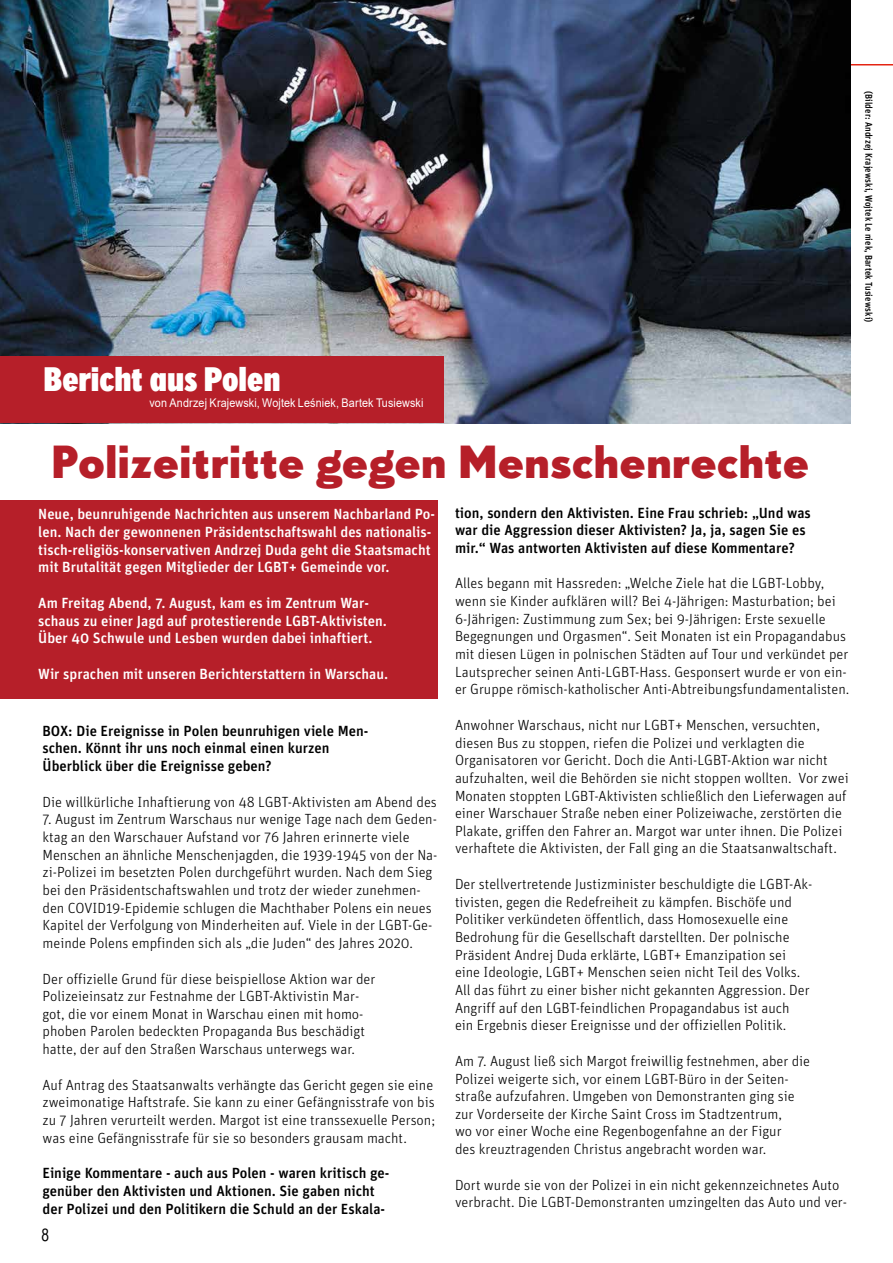
<style>
.page{position:relative;width:893px;height:1263px;background:#fff}
.page>*{position:absolute;margin:0;border:0;box-sizing:border-box;transform-origin:0 0}
.t1{font:700 45px "Super Grotesk B";color:#b61f29}
.t2{font:700 condensed 33px "Super Grotesk A";color:#fff}
.t3{font:condensed 18px "Super Grotesk A";color:#000}
.t4{font:300 14.7px/17.7px "Unit";color:#000}
.t5{font:500 14.7px/17.7px "Unit";color:#fff}
.t6{font:500 14.7px/17.7px "Unit";color:#000}
.t7{font:12px "Arial";letter-spacing:.01em;color:#fff;scale:.9 1}
.t8{font:500 9.75px "Unit";letter-spacing:.015em;color:#000;scale:.9 1}
</style>
<div class="page">
<hr style="left:0;top:64px;width:893px;height:1px;background:#e42413">
<img style="left:0;top:0;width:850px;height:423px">
<div style="left:0;top:356px;width:443px;height:67px;background:#b61f29"></div>
<div style="left:0;top:500px;width:438px;height:199px;background:#b61f29"></div>
<p class="t8" style="left:875px;top:91px;width:259px;rotate:90deg">(Bilder: Andrzej Krajewski, Wojtek Leśniek, Bartek Tusiewski)</p>
<h2 class="t2" style="left:44px;top:359px;width:238px">Bericht aus Polen</h2>
<p class="t7" style="left:150px;top:394px;width:306px">von Andrzej Krajewski, Wojtek Leśniek, Bartek Tusiewski</p>
<h1 class="t1" style="left:51px;top:434px;width:760px">Polizeitritte gegen Menschenrechte</h1>
<p class="t6" style="left:455px;top:503px;width:357px">tion, sondern den Aktivisten. Eine Frau schrieb: „Und was war die Aggression dieser Aktivisten? Ja, ja, sagen Sie es mir.“ Was antworten Aktivisten auf diese Kommentare?</p>
<p class="t4" style="left:455px;top:574px;width:396px">Alles begann mit Hassreden: „Welche Ziele hat die LGBT-Lobby, wenn sie Kinder aufklären will? Bei 4-Jährigen: Masturbation; bei 6-Jährigen: Zustimmung zum Sex; bei 9-Jährigen: Erste sexuelle Begegnungen und Orgasmen“. Seit Monaten ist ein Propagandabus mit diesen Lügen in polnischen Städten auf Tour und verkündet per Lautsprecher seinen Anti-LGBT-Hass. Gesponsert wurde er von ein&shy;er Gruppe römisch-katholischer Anti-Abtreibungsfundamentalisten.</p>
<p class="t4" style="left:455px;top:716px;width:395px">Anwohner Warschaus, nicht nur LGBT+ Menschen, versuchten, diesen Bus zu stoppen, riefen die Polizei und verklagten die Organisatoren vor Gericht. Doch die Anti-LGBT-Aktion war nicht aufzuhalten, weil die Behörden sie nicht stoppen wollten. Vor zwei Monaten stoppten LGBT-Aktivisten schließlich den Lieferwagen auf einer Warschauer Straße neben einer Polizeiwache, zerstörten die Plakate, griffen den Fahrer an. Margot war unter ihnen. Die Polizei verhaftete die Aktivisten, der Fall ging an die Staatsanwaltschaft.</p>
<p class="t4" style="left:455px;top:875px;width:359px">Der stellvertretende Justizminister beschuldigte die LGBT-Ak&shy;tivisten, gegen die Redefreiheit zu kämpfen. Bischöfe und Politiker verkündeten öffentlich, dass Homosexuelle eine Bedrohung für die Gesellschaft darstellten. Der polnische Präsident Andrej Duda erklärte, LGBT+ Emanzipation sei eine Ideologie, LGBT+ Menschen seien nicht Teil des Volks.<br>All das führt zu einer bisher nicht gekannten Aggression. Der Angriff auf den LGBT-feindlichen Propagandabus ist auch<br>ein Ergebnis dieser Ereignisse und der offiziellen Politik.</p>
<p class="t4" style="left:455px;top:1052px;width:357px">Am 7. August ließ sich Margot freiwillig festnehmen, aber die Polizei weigerte sich, vor einem LGBT-Büro in der Seiten&shy;straße aufzufahren. Umgeben von Demonstranten ging sie zur Vorderseite der Kirche Saint Cross im Stadtzentrum,<br>wo vor einer Woche eine Regenbogenfahne an der Figur<br>des kreuztragenden Christus angebracht worden war.</p>
<p class="t4" style="left:455px;top:1176px;width:394px">Dort wurde sie von der Polizei in ein nicht gekennzeichnetes Auto verbracht. Die LGBT-Demonstranten umzingelten das Auto und ver-</p>
<p class="t5" style="left:38px;top:505px;width:398px">Neue, beunruhigende Nachrichten aus unserem Nachbarland Po&shy;len. Nach der gewonnenen Präsidentschaftswahl des nationalis&shy;tisch-religiös-konservativen Andrzej Duda geht die Staatsmacht mit Brutalität gegen Mitglieder der LGBT+ Gemeinde vor.</p>
<p class="t5" style="left:38px;top:594px;width:350px">Am Freitag Abend, 7. August, kam es im Zentrum War&shy;schaus zu einer Jagd auf protestierende LGBT-Aktivisten.<br>Über 40 Schwule und Lesben wurden dabei inhaftiert.</p>
<p class="t5" style="left:38px;top:664px;width:351px">Wir sprachen mit unseren Berichterstattern in Warschau.</p>
<p class="t6" style="left:43px;top:722px;width:327px">BOX: Die Ereignisse in Polen beunruhigen viele Men&shy;schen. Könnt ihr uns noch einmal einen kurzen<br>Überblick über die Ereignisse geben?</p>
<p class="t4" style="left:43px;top:793px;width:396px">Die willkürliche Inhaftierung von 48 LGBT-Aktivisten am Abend des</p>
<p class="t4" style="left:43px;top:810px;width:396px">7. August im Zentrum Warschaus nur wenige Tage nach dem Geden&shy;ktag an den Warschauer Aufstand vor 76 Jahren erinnerte viele Menschen an ähnliche Menschenjagden, die 1939-1945 von der Na&shy;zi-Polizei im besetzten Polen durchgeführt wurden. Nach dem Sieg bei den Präsidentschaftswahlen und trotz der wieder zunehmen&shy;den COVID19-Epidemie schlugen die Machthaber Polens ein neues Kapitel der Verfolgung von Minderheiten auf. Viele in der LGBT-Ge&shy;meinde Polens empfinden sich als „die Juden“ des Jahres 2020.</p>
<p class="t4" style="left:43px;top:969px;width:334px">Der offizielle Grund für diese beispiellose Aktion war der Polizeieinsatz zur Festnahme der LGBT-Aktivistin Mar&shy;got, die vor einem Monat in Warschau einen mit homo&shy;phoben Parolen bedeckten Propaganda Bus beschädigt hatte, der auf den Straßen Warschaus unterwegs war.</p>
<p class="t4" style="left:43px;top:1076px;width:394px">Auf Antrag des Staatsanwalts verhängte das Gericht gegen sie eine zweimonatige Haftstrafe. Sie kann zu einer Gefängnisstrafe von bis zu 7 Jahren verurteilt werden. Margot ist eine transsexuelle Person; was eine Gefängnisstrafe für sie so besonders grausam macht.</p>
<p class="t6" style="left:43px;top:1164px;width:348px">Einige Kommentare - auch aus Polen - waren kritisch ge&shy;genüber den Aktivisten und Aktionen. Sie gaben nicht der Polizei und den Politikern die Schuld an der Eskala-</p>
<p class="t3" style="left:42px;top:1224px;width:9px">8</p>
</div>
